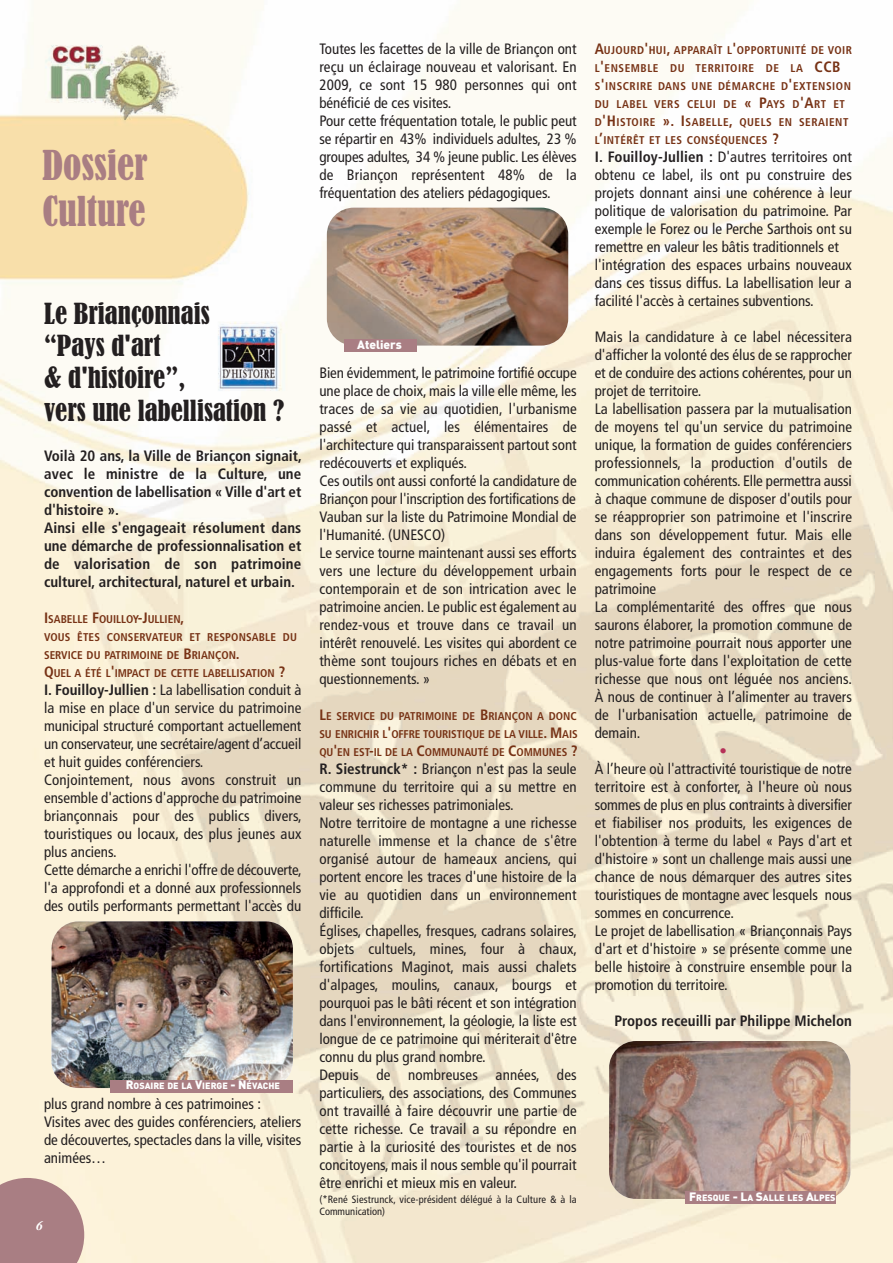
<style>
.page{position:relative;width:893px;height:1263px;background:#fff}
.page>*{position:absolute;margin:0;border:0;box-sizing:border-box;transform-origin:0 0}
.t1{font:condensed 38.25px/45.9px "Bernard";color:#a97e83}
.t2{font:condensed 27px/32.4px "Bernard";color:#231f20}
.t3{font:condensed 15px/18px "Frutiger";color:#231f20}
.t4{font:700 condensed 15px/18px "Frutiger";color:#231f20}
.t5{font:condensed 15px "Frutiger";color:#b63058}
.t6{font:italic 700 13.5px "Garamond Premr Pro";color:#fff}
.t7{font:900 12px "DIN";color:#fff}
.t8{font:700 condensed 11.25px/18px "Frutiger";letter-spacing:.015em;color:#773215}
.t9{font:700 condensed 11.25px/18px "Frutiger";letter-spacing:.045em;color:#773215}
.t10{font:condensed 10.5px/12.6px "Frutiger";letter-spacing:.01em;color:#231f20}
.t11{font:900 9px "DIN";color:#fff}
.s1{font-size:15px}
.s2{font-weight:700}
.s3{font-size:12px}
</style>
<div class="page">
<img style="left:0;top:0;width:893px;height:1263px">
<svg style="left:0;top:1178px;width:84px;height:85px;background:#b28b8c"></svg>
<img style="left:52px;top:921px;width:241px;height:167px;border-radius:27px">
<img style="left:609px;top:1041px;width:241px;height:158px;border-radius:27px">
<img style="left:327px;top:208px;width:241px;height:138px;border-radius:27px">
<div style="left:111px;top:1080px;width:182px;height:12px;background:#a97e83"></div>
<div style="left:686px;top:1191px;width:150px;height:13px;background:#a97e83"></div>
<div style="left:344px;top:339px;width:73px;height:13px;background:#a97e83"></div>
<h1 class="t1" style="left:43px;top:144px;width:107px">Dossier<br>Culture</h1>
<h2 class="t2" style="left:44px;top:298px;width:242px">Le Briançonnais<br>“Pays d'art<br>&amp; d'histoire”,<br>vers une labellisation ?</h2>
<p class="t4" style="left:44px;top:448px;width:259px">Voilà 20 ans, la Ville de Briançon signait, avec le ministre de la Culture, une convention de labellisation « Ville d'art et d'histoire ».<br>Ainsi elle s'engageait résolument dans une démarche de professionnalisation et de valorisation de son patrimoine culturel, architectural, naturel et urbain.</p>
<p class="t8" style="left:44px;top:611px;width:254px"><span class="s1">I</span>SABELLE <span class="s1">F</span>OUILLOY<span class="s1">-J</span>ULLIEN<span class="s1">,<br></span>VOUS ÊTES CONSERVATEUR ET RESPONSABLE DU SERVICE DU PATRIMOINE DE <span class="s1">B</span>RIANÇON<span class="s1">.<br>Q</span>UEL A ÉTÉ L<span class="s1">'</span>IMPACT DE CETTE LABELLISATION <span class="s1">?</span></p>
<p class="t3" style="left:44px;top:682px;width:259px"><span class="s2">I. Fouilloy-Jullien :</span> La labellisation conduit à la mise en place d'un service du patrimoine municipal structuré comportant actuellement un conservateur, une secrétaire/agent d’accueil et huit guides conférenciers.<br>Conjointement, nous avons construit un ensemble d'actions d'approche du patrimoine briançonnais pour des publics divers, touristiques ou locaux, des plus jeunes aux plus anciens.<br>Cette démarche a enrichi l'offre de découverte, l'a approfondi et a donné aux professionnels des outils performants permettant l'accès du</p>
<p class="t11" style="left:126px;top:1083px;width:156px"><span class="s3">R</span>OSAIRE DE LA <span class="s3">V</span>IERGE <span class="s3">- N</span>ÉVACHE</p>
<p class="t3" style="left:44px;top:1096px;width:259px">plus grand nombre à ces patrimoines :<br>Visites avec des guides conférenciers, ateliers de découvertes, spectacles dans la ville, visites animées…</p>
<p class="t6" style="left:36px;top:1221px;width:8px">6</p>
<p class="t3" style="left:319px;top:41px;width:259px">Toutes les facettes de la ville de Briançon ont reçu un éclairage nouveau et valorisant. En 2009, ce sont 15 980 personnes qui ont bénéficié de ces visites.<br>Pour cette fréquentation totale, le public peut se répartir en 43% individuels adultes, 23 % groupes adultes, 34 % jeune public. Les élèves de Briançon représentent 48% de la fréquentation des ateliers pédagogiques.</p>
<p class="t7" style="left:357px;top:340px;width:46px">Ateliers</p>
<p class="t3" style="left:319px;top:365px;width:259px">Bien évidemment, le patrimoine fortifié occupe une place de choix, mais la ville elle même, les traces de sa vie au quotidien, l'urbanisme passé et actuel, les élémentaires de l'architecture qui transparaissent partout sont redécouverts et expliqués.<br>Ces outils ont aussi conforté la candidature de Briançon pour l'inscription des fortifications de Vauban sur la liste du Patrimoine Mondial de l'Humanité. (UNESCO)<br>Le service tourne maintenant aussi ses efforts vers une lecture du développement urbain contemporain et de son intrication avec le patrimoine ancien. Le public est également au rendez-vous et trouve dans ce travail un intérêt renouvelé. Les visites qui abordent ce thème sont toujours riches en débats et en questionnements. »</p>
<p class="t8" style="left:319px;top:708px;width:260px;text-align:justify"><span class="s1">L</span>E SERVICE DU PATRIMOINE DE <span class="s1">B</span>RIANÇON A DONC SU ENRICHIR L<span class="s1">'</span>OFFRE TOURISTIQUE DE LA VILLE<span class="s1">. M</span>AIS QU<span class="s1">'</span>EN EST<span class="s1">-</span>IL DE LA <span class="s1">C</span>OMMUNAUTÉ DE <span class="s1">C</span>OMMUNES <span class="s1">?</span></p>
<p class="t3" style="left:319px;top:761px;width:259px"><span class="s2">R. Siestrunck* :</span> Briançon n'est pas la seule commune du territoire qui a su mettre en valeur ses richesses patrimoniales.<br>Notre territoire de montagne a une richesse naturelle immense et la chance de s'être organisé autour de hameaux anciens, qui portent encore les traces d'une histoire de la vie au quotidien dans un environnement difficile.<br>Églises, chapelles, fresques, cadrans solaires, objets cultuels, mines, four à chaux, fortifications Maginot, mais aussi chalets d'alpages, moulins, canaux, bourgs et pourquoi pas le bâti récent et son intégration dans l'environnement, la géologie, la liste est longue de ce patrimoine qui mériterait d'être connu du plus grand nombre.<br>Depuis de nombreuses années, des particuliers, des associations, des Communes ont travaillé à faire découvrir une partie de cette richesse. Ce travail a su répondre en partie à la curiosité des touristes et de nos concitoyens, mais il nous semble qu'il pourrait être enrichi et mieux mis en valeur.</p>
<p class="t10" style="left:319px;top:1193px;width:259px">(*René Siestrunck, vice-président délégué à la Culture &amp; à la<br>Communication)</p>
<p class="t9" style="left:595px;top:42px;width:259px"><span class="s1">A</span>UJOURD<span class="s1">'</span>HUI<span class="s1">,</span> APPARAÎT L<span class="s1">'</span>OPPORTUNITÉ DE VOIR L<span class="s1">'</span>ENSEMBLE DU TERRITOIRE DE LA <span class="s1">CCB </span>S<span class="s1">'</span>INSCRIRE DANS UNE DÉMARCHE D<span class="s1">'</span>EXTENSION DU LABEL VERS CELUI DE <span class="s1">« P</span>AYS D<span class="s1">'A</span>RT ET D<span class="s1">'H</span>ISTOIRE <span class="s1">». I</span>SABELLE<span class="s1">,</span> QUELS EN SERAIENT L<span class="s1">’</span>INTÉRÊT ET LES CONSÉQUENCES <span class="s1">?</span></p>
<p class="t3" style="left:595px;top:149px;width:259px"><span class="s2">I. Fouilloy-Jullien :</span> D'autres territoires ont obtenu ce label, ils ont pu construire des projets donnant ainsi une cohérence à leur politique de valorisation du patrimoine. Par exemple le Forez ou le Perche Sarthois ont su remettre en valeur les bâtis traditionnels et l'intégration des espaces urbains nouveaux dans ces tissus diffus. La labellisation leur a facilité l'accès à certaines subventions.</p>
<p class="t3" style="left:595px;top:329px;width:259px">Mais la candidature à ce label nécessitera d'afficher la volonté des élus de se rapprocher et de conduire des actions cohérentes, pour un projet de territoire.<br>La labellisation passera par la mutualisation de moyens tel qu'un service du patrimoine unique, la formation de guides conférenciers professionnels, la production d'outils de communication cohérents. Elle permettra aussi à chaque commune de disposer d'outils pour se réapproprier son patrimoine et l'inscrire dans son développement futur. Mais elle induira également des contraintes et des engagements forts pour le respect de ce patrimoine<br>La complémentarité des offres que nous saurons élaborer, la promotion commune de notre patrimoine pourrait nous apporter une plus-value forte dans l'exploitation de cette richesse que nous ont léguée nos anciens.<br>À nous de continuer à l’alimenter au travers de l'urbanisation actuelle, patrimoine de demain.</p>
<p class="t5" style="left:720px;top:745px;width:9px">•</p>
<p class="t3" style="left:595px;top:761px;width:259px">À l’heure où l'attractivité touristique de notre territoire est à conforter, à l'heure où nous sommes de plus en plus contraints à diversifier et fiabiliser nos produits, les exigences de l'obtention à terme du label « Pays d'art et d'histoire » sont un challenge mais aussi une chance de nous démarquer des autres sites touristiques de montagne avec lesquels nous sommes en concurrence.<br>Le projet de labellisation « Briançonnais Pays d'art et d'histoire » se présente comme une belle histoire à construire ensemble pour la promotion du territoire.</p>
<p class="t4" style="left:614px;top:1013px;width:239px">Propos receuilli par Philippe Michelon</p>
<p class="t11" style="left:689px;top:1194px;width:148px"><span class="s3">F</span>RESQUE <span class="s3">- L</span>A <span class="s3">S</span>ALLE LES <span class="s3">A</span>LPES</p>
</div>
